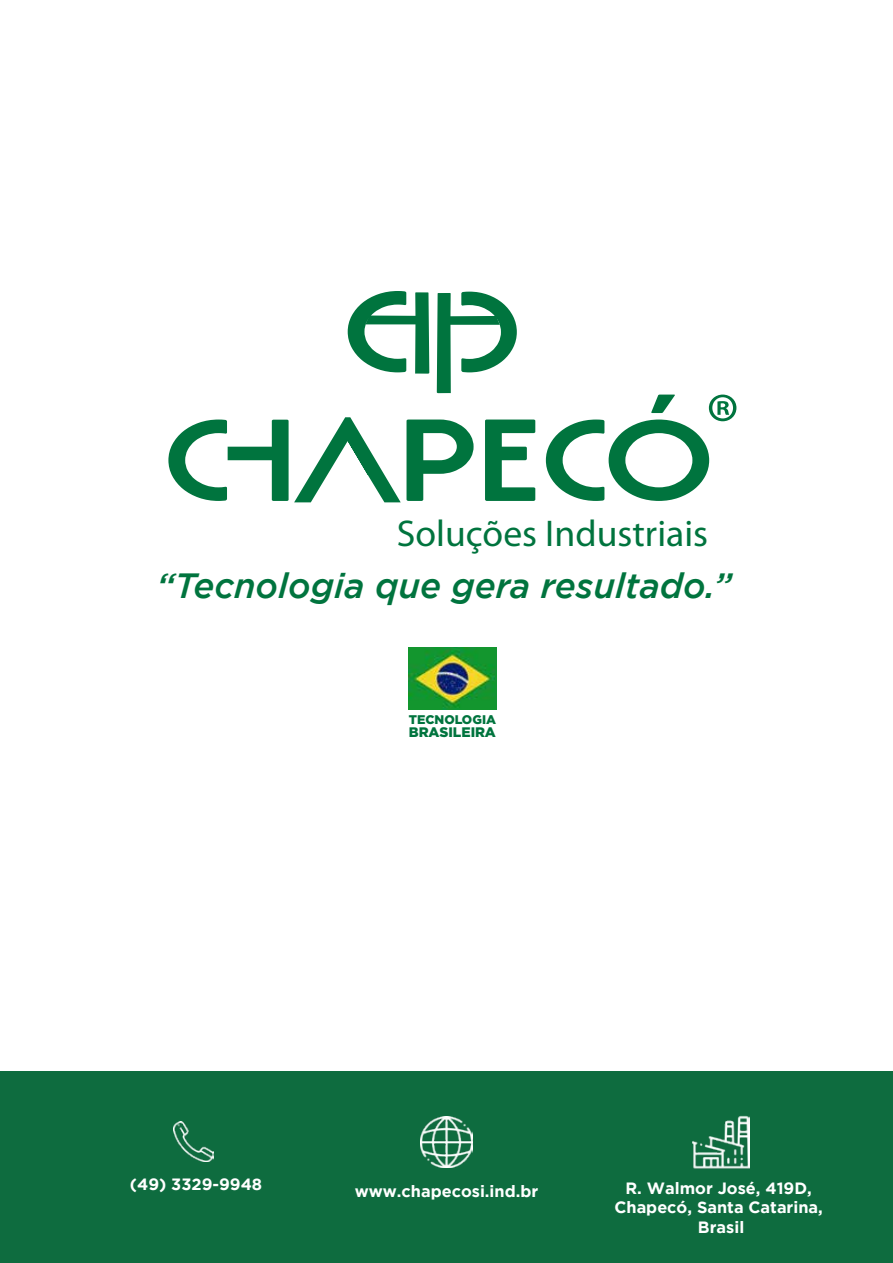
<style>
.page{position:relative;width:893px;height:1263px;background:#fff}
.page>*{position:absolute;margin:0;border:0;box-sizing:border-box;transform-origin:0 0}
.t1{font:37.35px "Myriad Pro";color:#00743e}
.t2{font:italic 500 34.95px "Gotham";color:#00743e}
.t3{font:700 16.35px/19.5px "Gotham";color:#fff;text-align:center}
.t4{font:900 13.8px "Gotham";color:#00743e}
.t5{font:900 12.6px "Gotham";color:#00743e}
</style>
<div class="page">
<div style="left:0;top:1071px;width:893px;height:192px;background:#0e6c3f"></div>
<img style="left:174px;top:1122px;width:40px;height:40px">
<img style="left:421px;top:1116px;width:51px;height:52px">
<img style="left:693px;top:1115px;width:57px;height:54px">
<svg style="left:485px;top:419px;width:50px;height:82px"></svg>
<svg style="left:168px;top:417px;width:306px;height:86px"></svg>
<svg style="left:546px;top:395px;width:190px;height:106px"></svg>
<svg style="left:348px;top:291px;width:81px;height:83px"></svg>
<svg style="left:437px;top:292px;width:80px;height:101px"></svg>
<img style="left:408px;top:648px;width:89px;height:61px">
<h1 class="t1" style="left:397px;top:511px;width:313px">Soluções Industriais</h1>
<h2 class="t2" style="left:157px;top:566px;width:577px">“Tecnologia que gera resultado.”</h2>
<p class="t5" style="left:409px;top:712px;width:89px">TECNOLOGIA</p>
<p class="t4" style="left:409px;top:724px;width:89px">BRASILEIRA</p>
<p class="t3" style="left:130px;top:1174px;width:134px">(49) 3329-9948</p>
<p class="t3" style="left:355px;top:1181px;width:185px">www.chapecosi.ind.br</p>
<p class="t3" style="left:614px;top:1178px;width:210px">R. Walmor José, 419D,<br>Chapecó, Santa Catarina,<br>Brasil</p>
</div>
